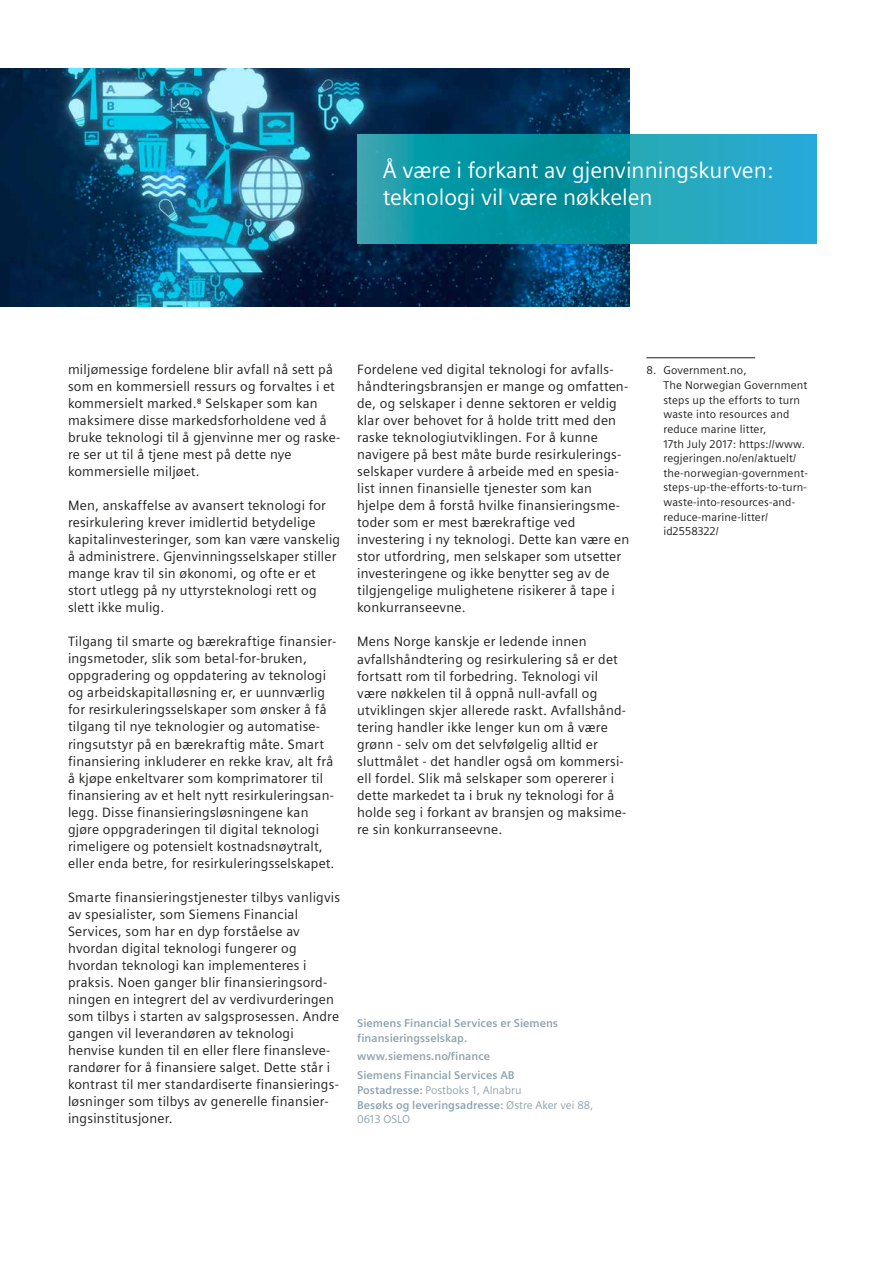
<style>
.page{position:relative;width:893px;height:1263px;background:#fff}
.page>*{position:absolute;margin:0;border:0;box-sizing:border-box;transform-origin:0 0}
.t1{font:22.5px/27px "Siemens Sans";color:#fff}
.t2{font:13.5px/17px "Siemens Sans";letter-spacing:.015em;color:#1d1d1b}
.t3{font:11.25px/14.7px "Siemens Sans";letter-spacing:.015em;color:#1d1d1b}
.t4{font:700 11.25px/14.7px "Siemens Sans";color:#8da3b0}
.t5{font:11.25px/14.7px "Siemens Sans";color:#8da3b0}
.s1{font-weight:700}
</style>
<div class="page">
<img style="left:0;top:68px;width:629px;height:239px">
<svg style="left:357px;top:135px;width:459px;height:108px;background:#159cb0"></svg>
<hr style="left:646px;top:357px;width:109px;height:1px;background:#1d1d1b">
<h1 class="t1" style="left:383px;top:157px;width:392px">Å være i forkant av gjenvinningskurven: teknologi vil være nøkkelen</h1>
<p class="t2" style="left:68px;top:361px;width:274px">miljømessige fordelene blir avfall nå sett på som en kommersiell ressurs og forvaltes i et kommersielt marked.⁸ Selskaper som kan maksimere disse markedsforholdene ved å bruke teknologi til å gjenvinne mer og raske&shy;re ser ut til å tjene mest på dette nye kommersielle miljøet.</p>
<p class="t2" style="left:68px;top:497px;width:274px">Men, anskaffelse av avansert teknologi for resirkulering krever imidlertid betydelige kapitalinvesteringer, som kan være vanskelig å administrere. Gjenvinningsselskaper stiller mange krav til sin økonomi, og ofte er et stort utlegg på ny uttyrsteknologi rett og slett ikke mulig.</p>
<p class="t2" style="left:68px;top:633px;width:270px">Tilgang til smarte og bærekraftige finansier&shy;ingsmetoder, slik som betal-for-bruken, oppgradering og oppdatering av teknologi og arbeidskapitalløsning er, er uunnværlig for resirkuleringsselskaper som ønsker å få tilgang til nye teknologier og automatise&shy;ringsutstyr på en bærekraftig måte. Smart finansiering inkluderer en rekke krav, alt frå å kjøpe enkeltvarer som komprimatorer til finansiering av et helt nytt resirkuleringsan&shy;legg. Disse finansieringsløsningene kan gjøre oppgraderingen til digital teknologi rimeligere og potensielt kostnadsnøytralt, eller enda betre, for resirkuleringsselskapet.</p>
<p class="t2" style="left:68px;top:888px;width:274px">Smarte finansieringstjenester tilbys vanligvis av spesialister, som Siemens Financial Services, som har en dyp forståelse av hvordan digital teknologi fungerer og hvordan teknologi kan implementeres i praksis. Noen ganger blir finansieringsord&shy;ningen en integrert del av verdivurderingen som tilbys i starten av salgsprosessen. Andre gangen vil leverandøren av teknologi henvise kunden til en eller flere finansleve&shy;randører for å finansiere salget. Dette står i kontrast til mer standardiserte finansierings&shy;løsninger som tilbys av generelle finansier&shy;ingsinstitusjoner.</p>
<p class="t2" style="left:357px;top:361px;width:274px">Fordelene ved digital teknologi for avfalls&shy;håndteringsbransjen er mange og omfatten&shy;de, og selskaper i denne sektoren er veldig klar over behovet for å holde tritt med den raske teknologiutviklingen. For å kunne navigere på best måte burde resirkulerings&shy;selskaper vurdere å arbeide med en spesia&shy;list innen finansielle tjenester som kan hjelpe dem å forstå hvilke finansieringsme&shy;toder som er mest bærekraftige ved investering i ny teknologi. Dette kan være en stor utfordring, men selskaper som utsetter investeringene og ikke benytter seg av de tilgjengelige mulighetene risikerer å tape i konkurranseevne.</p>
<p class="t2" style="left:357px;top:633px;width:271px">Mens Norge kanskje er ledende innen avfallshåndtering og resirkulering så er det fortsatt rom til forbedring. Teknologi vil være nøkkelen til å oppnå null-avfall og utviklingen skjer allerede raskt. Avfallshånd&shy;tering handler ikke lenger kun om å være grønn - selv om det selvfølgelig alltid er sluttmålet - det handler også om kommersi&shy;ell fordel. Slik må selskaper som opererer i dette markedet ta i bruk ny teknologi for å holde seg i forkant av bransjen og maksime&shy;re sin konkurranseevne.</p>
<p class="t4" style="left:357px;top:1016px;width:202px">Siemens Financial Services er Siemens finansieringsselskap.</p>
<p class="t4" style="left:357px;top:1047px;width:159px;line-height:18.9px">www.siemens.no/finance<br>Siemens Financial Services AB</p>
<p class="t5" style="left:357px;top:1083px;width:238px"><span class="s1">Postadresse:</span> Postboks 1, Alnabru<br><span class="s1">Besøks og leveringsadresse:</span> Østre Aker vei 88,<br>0613 OSLO</p>
<p class="t3" style="left:663px;top:363px;width:146px;text-indent:-17px">8. Government.no,<br>The Norwegian Government steps up the efforts to turn waste into resources and reduce marine litter,<br>17th July 2017: https://www. regjeringen.no/en/aktuelt/ the-norwegian-government&shy;steps-up-the-efforts-to-turn&shy;waste-into-resources-and&shy;reduce-marine-litter/ id2558322/</p>
</div>
